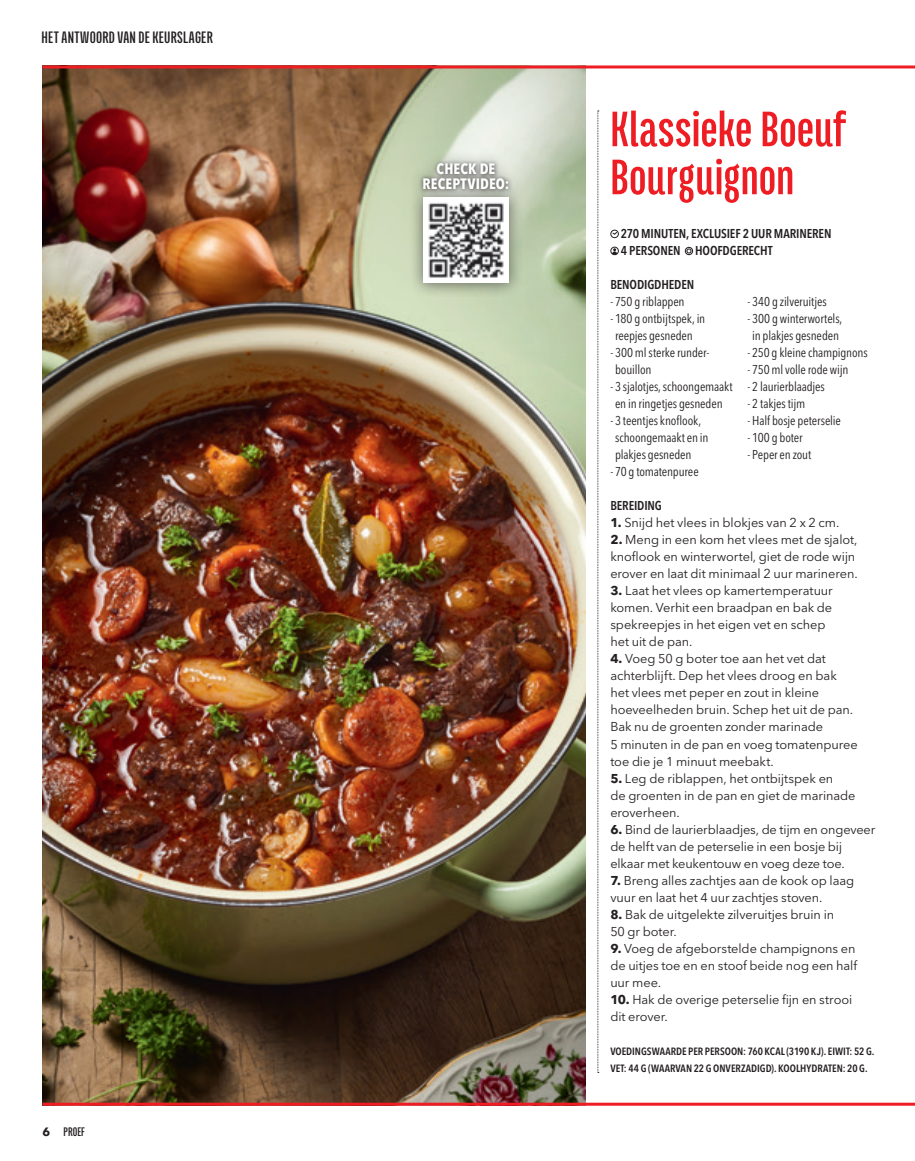
<style>
.page{position:relative;width:915px;height:1161px;background:#fff}
.page>*{position:absolute;margin:0;border:0;box-sizing:border-box;transform-origin:0 0}
.t1{font:700 54px/48px "Titular";letter-spacing:.01em;color:#ee1d23}
.t2{font:700 18px "Titular";letter-spacing:.015em;color:#231f20}
.t3{font:700 condensed 15px/14.5px "Avenir Next LT Pro";letter-spacing:.005em;color:#fff;text-align:center}
.t4{font:700 13.5px "Titular";letter-spacing:.005em;color:#231f20}
.t5{font:12.75px/17px "Avenir Next LT Pro";letter-spacing:-.01em;color:#231f20}
.t6{font:condensed 12.75px/17px "Avenir Next LT Pro";letter-spacing:-.01em;color:#231f20}
.t7{font:600 condensed 12.75px/17px "Avenir Next LT Pro";letter-spacing:-.01em;color:#231f20}
.t8{font:600 condensed 10.5px/17px "Avenir Next LT Pro";color:#231f20}
.s1{font-family:"Avenir Next LT Pro";font-size:12px}
.s2{font-weight:700}
</style>
<div class="page">
<img style="left:43px;top:68px;width:542px;height:1035px">
<hr style="left:43px;top:65px;width:871px;height:3px;background:#ee1d23">
<hr style="left:43px;top:1103px;width:871px;height:3px;background:#ee1d23">
<div style="left:610px;top:230px;width:8px;height:8px;border:1px solid #231f20;border-radius:50%"></div>
<svg style="left:611px;top:231px;width:6px;height:4px"></svg>
<div style="left:610px;top:247px;width:8px;height:8px;border:1px solid #231f20;border-radius:50%"></div>
<svg style="left:612px;top:248px;width:4px;height:7px"></svg>
<div style="left:684px;top:247px;width:9px;height:8px;border:1px solid #231f20;border-radius:50%"></div>
<svg style="left:686px;top:249px;width:5px;height:4px"></svg>
<div style="left:408px;top:149px;width:115px;height:148px;background:#231f20;opacity:.6"></div>
<img style="left:423px;top:197px;width:85px;height:86px">
<div style="left:419px;top:159px;width:93px;height:34px;background:#231f20;opacity:.75"></div>
<svg style="left:597px;top:111px;width:1px;height:962px"></svg>
<h2 class="t2" style="left:42px;top:28px;width:173px">HET ANTWOORD VAN DE KEURSLAGER</h2>
<p class="t4" style="left:43px;top:1125px;width:44px"><span class="s1">6</span> PROEF</p>
<p class="t3" style="left:422px;top:162px;width:88px">CHECK DE<br>RECEPTVIDEO:</p>
<h1 class="t1" style="left:610px;top:105px;width:237px">Klassieke Boeuf<br>Bourguignon</h1>
<p class="t7" style="left:620px;top:225px;width:212px">270 MINUTEN, EXCLUSIEF 2 UUR MARINEREN<br>4 PERSONEN HOOFDGERECHT</p>
<p class="t7" style="left:610px;top:276px;width:85px">BENODIGDHEDEN</p>
<p class="t6" style="left:610px;top:293px;width:76px">- 750 g riblappen</p>
<p class="t6" style="left:615px;top:310px;width:92px;text-indent:-5px">- 180 g ontbijtspek, in reepjes gesneden</p>
<p class="t6" style="left:615px;top:344px;width:96px;text-indent:-5px">- 300 ml sterke runder&shy;bouillon</p>
<p class="t6" style="left:610px;top:378px;width:124px;text-align:center">- 3 sjalotjes, schoongemaakt en in ringetjes gesneden</p>
<p class="t6" style="left:615px;top:412px;width:95px;text-indent:-5px">- 3 teentjes knoflook, schoongemaakt en in plakjes gesneden</p>
<p class="t6" style="left:610px;top:463px;width:90px">- 70 g tomatenpuree</p>
<p class="t6" style="left:747px;top:293px;width:81px">- 340 g zilveruitjes</p>
<p class="t6" style="left:747px;top:310px;width:96px;text-align:center">- 300 g winterwortels, in plakjes gesneden</p>
<p class="t6" style="left:747px;top:344px;width:122px">- 250 g kleine champignons</p>
<p class="t6" style="left:747px;top:361px;width:102px">- 750 ml volle rode wijn</p>
<p class="t6" style="left:747px;top:378px;width:79px">- 2 laurierblaadjes</p>
<p class="t6" style="left:747px;top:395px;width:59px">- 2 takjes tijm</p>
<p class="t6" style="left:747px;top:412px;width:95px">- Half bosje peterselie</p>
<p class="t6" style="left:747px;top:429px;width:57px">- 100 g boter</p>
<p class="t6" style="left:747px;top:446px;width:65px">- Peper en zout</p>
<p class="t7" style="left:610px;top:497px;width:53px">BEREIDING</p>
<p class="t5" style="left:610px;top:514px;width:230px"><span class="s2">1.</span> Snijd het vlees in blokjes van 2 x 2 cm.</p>
<p class="t5" style="left:610px;top:531px;width:249px"><span class="s2">2.</span> Meng in een kom het vlees met de sjalot, knoflook en winterwortel, giet de rode wijn erover en laat dit minimaal 2 uur marineren.</p>
<p class="t5" style="left:610px;top:582px;width:224px"><span class="s2">3.</span> Laat het vlees op kamertemperatuur komen. Verhit een braadpan en bak de spekreepjes in het eigen vet en schep het uit de pan.</p>
<p class="t5" style="left:610px;top:650px;width:249px"><span class="s2">4.</span> Voeg 50 g boter toe aan het vet dat achterblijft. Dep het vlees droog en bak het vlees met peper en zout in kleine hoeveelheden bruin. Schep het uit de pan.<br>Bak nu de groenten zonder marinade<br>5 minuten in de pan en voeg tomatenpuree toe die je 1 minuut meebakt.</p>
<p class="t5" style="left:610px;top:769px;width:246px"><span class="s2">5.</span> Leg de riblappen, het ontbijtspek en<br>de groenten in de pan en giet de marinade eroverheen.</p>
<p class="t5" style="left:610px;top:820px;width:266px"><span class="s2">6.</span> Bind de laurierblaadjes, de tijm en ongeveer de helft van de peterselie in een bosje bij elkaar met keukentouw en voeg deze toe.</p>
<p class="t5" style="left:610px;top:871px;width:245px"><span class="s2">7.</span> Breng alles zachtjes aan de kook op laag vuur en laat het 4 uur zachtjes stoven.</p>
<p class="t5" style="left:610px;top:905px;width:225px"><span class="s2">8.</span> Bak de uitgelekte zilveruitjes bruin in<br>50 gr boter.</p>
<p class="t5" style="left:610px;top:939px;width:248px"><span class="s2">9.</span> Voeg de afgeborstelde champignons en de uitjes toe en en stoof beide nog een half uur mee.</p>
<p class="t5" style="left:610px;top:991px;width:243px"><span class="s2">10.</span> Hak de overige peterselie fijn en strooi dit erover.</p>
<p class="t8" style="left:610px;top:1042px;width:265px">VOEDINGSWAARDE PER PERSOON: 760 KCAL (3190 KJ). EIWIT: 52 G.<br>VET: 44 G (WAARVAN 22 G ONVERZADIGD). KOOLHYDRATEN: 20 G.</p>
</div>
